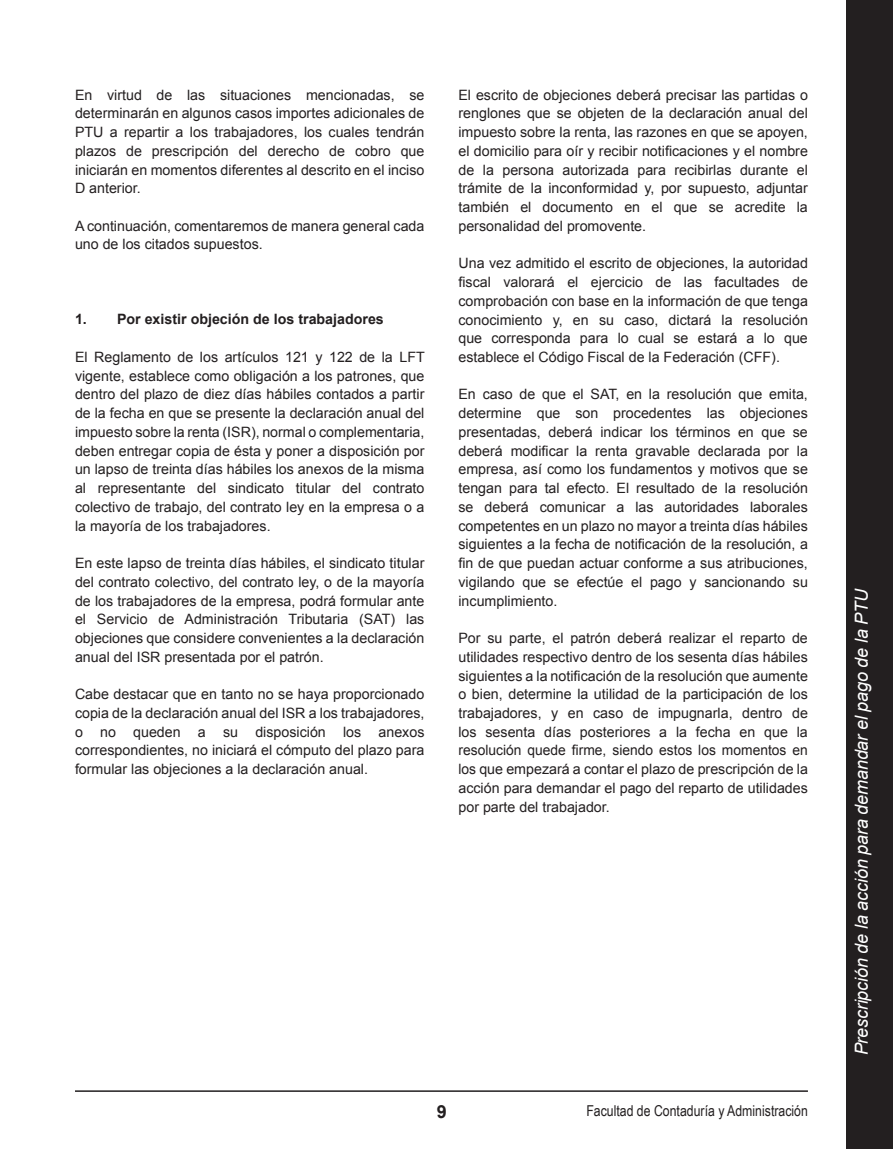
<style>
.page{position:relative;width:893px;height:1149px;background:#fff}
.page>*{position:absolute;margin:0;border:0;box-sizing:border-box;transform-origin:0 0}
.t1{font:italic 18px "Arial";letter-spacing:-.01em;color:#fff}
.t2{font:700 18px "Arial";color:#231f20}
.t3{font:15px "Arial Narrow";color:#231f20}
.t4{font:14.25px/18.8px "Arial";color:#231f20;text-align:justify}
.t5{font:700 14.25px "Arial";color:#231f20}
</style>
<div class="page">
<div style="left:846px;top:0;width:47px;height:1148px;background:#231f20"></div>
<hr style="left:75px;top:1089px;width:733px;height:2px;background:#231f20">
<p class="t4" style="left:75px;top:85px;width:351px">En virtud de las situaciones mencionadas, se determinarán en algunos casos importes adicionales de PTU a repartir a los trabajadores, los cuales tendrán plazos de prescripción del derecho de cobro que iniciarán en momentos diferentes al descrito en el inciso D anterior.</p>
<p class="t4" style="left:75px;top:216px;width:351px">A continuación, comentaremos de manera general cada uno de los citados supuestos.</p>
<p class="t5" style="left:75px;top:310px;width:310px">1. Por existir objeción de los trabajadores</p>
<p class="t4" style="left:75px;top:347px;width:351px">El Reglamento de los artículos 121 y 122 de la LFT vigente, establece como obligación a los patrones, que dentro del plazo de diez días hábiles contados a partir de la fecha en que se presente la declaración anual del impuesto sobre la renta (ISR), normal o complementaria, deben entregar copia de ésta y poner a disposición por un lapso de treinta días hábiles los anexos de la misma al representante del sindicato titular del contrato colectivo de trabajo, del contrato ley en la empresa o a la mayoría de los trabajadores.</p>
<p class="t4" style="left:75px;top:553px;width:351px">En este lapso de treinta días hábiles, el sindicato titular del contrato colectivo, del contrato ley, o de la mayoría de los trabajadores de la empresa, podrá formular ante el Servicio de Administración Tributaria (SAT) las objeciones que considere convenientes a la declaración anual del ISR presentada por el patrón.</p>
<p class="t4" style="left:75px;top:684px;width:351px">Cabe destacar que en tanto no se haya proporcionado copia de la declaración anual del ISR a los trabajadores, o no queden a su disposición los anexos correspondientes, no iniciará el cómputo del plazo para formular las objeciones a la declaración anual.</p>
<p class="t4" style="left:458px;top:85px;width:351px">El escrito de objeciones deberá precisar las partidas o renglones que se objeten de la declaración anual del impuesto sobre la renta, las razones en que se apoyen, el domicilio para oír y recibir notificaciones y el nombre de la persona autorizada para recibirlas durante el trámite de la inconformidad y, por supuesto, adjuntar también el documento en el que se acredite la personalidad del promovente.</p>
<p class="t4" style="left:458px;top:254px;width:351px">Una vez admitido el escrito de objeciones, la autoridad fiscal valorará el ejercicio de las facultades de comprobación con base en la información de que tenga conocimiento y, en su caso, dictará la resolución que corresponda para lo cual se estará a lo que establece el Código Fiscal de la Federación (CFF).</p>
<p class="t4" style="left:458px;top:385px;width:351px">En caso de que el SAT, en la resolución que emita, determine que son procedentes las objeciones presentadas, deberá indicar los términos en que se deberá modificar la renta gravable declarada por la empresa, así como los fundamentos y motivos que se tengan para tal efecto. El resultado de la resolución se deberá comunicar a las autoridades laborales competentes en un plazo no mayor a treinta días hábiles siguientes a la fecha de notificación de la resolución, a fin de que puedan actuar conforme a sus atribuciones, vigilando que se efectúe el pago y sancionando su incumplimiento.</p>
<p class="t4" style="left:458px;top:628px;width:351px">Por su parte, el patrón deberá realizar el reparto de utilidades respectivo dentro de los sesenta días hábiles siguientes a la notificación de la resolución que aumente o bien, determine la utilidad de la participación de los trabajadores, y en caso de impugnarla, dentro de los sesenta días posteriores a la fecha en que la resolución quede firme, siendo estos los momentos en los que empezará a contar el plazo de prescripción de la acción para demandar el pago del reparto de utilidades por parte del trabajador.</p>
<p class="t2" style="left:437px;top:1099px;width:12px">9</p>
<p class="t3" style="left:586px;top:1099px;width:223px">Facultad de Contaduría y Administración</p>
<p class="t1" style="left:850px;top:1054px;width:468px;rotate:-90deg">Prescripción de la acción para demandar el pago de la PTU</p>
</div>
